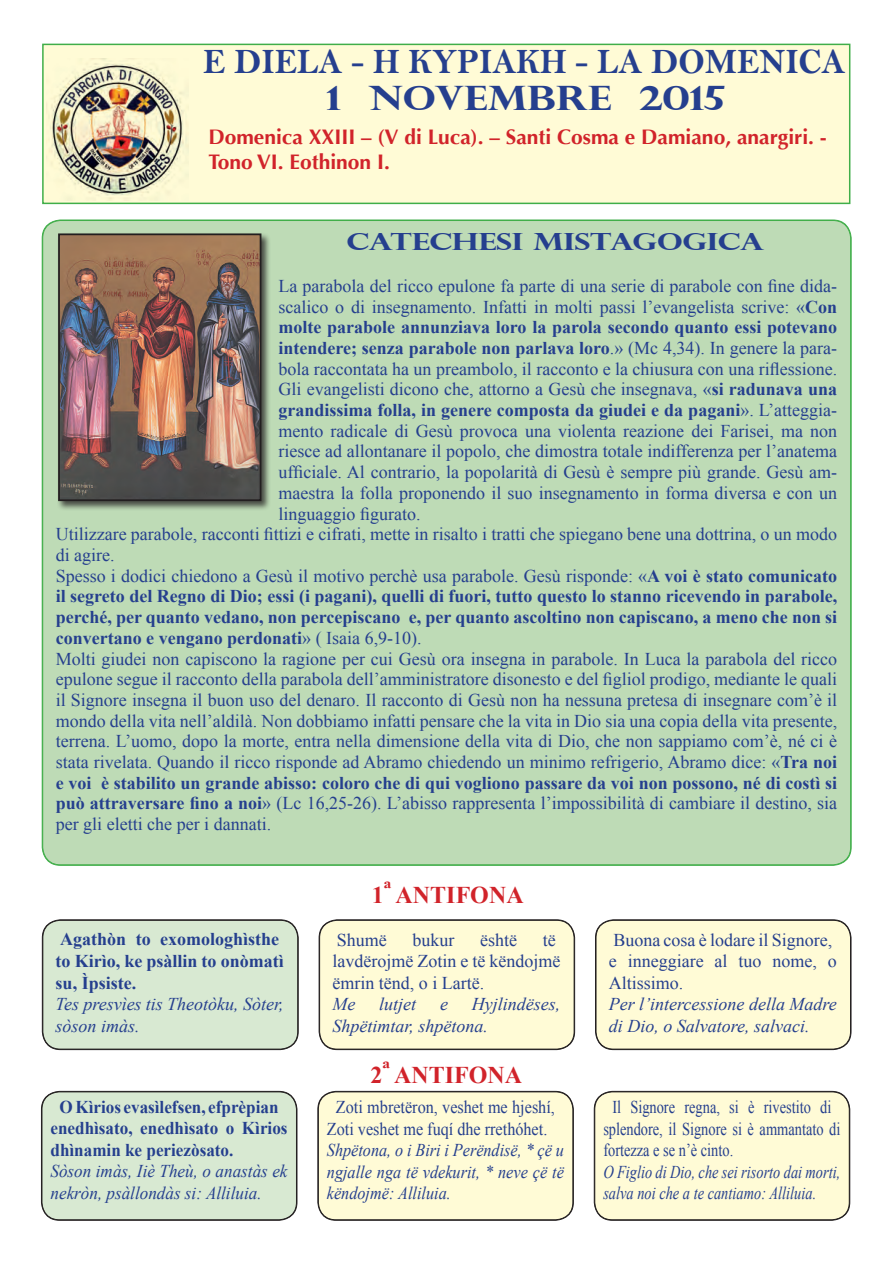
<style>
.page{position:relative;width:893px;height:1263px;background:#fff}
.page>*{position:absolute;margin:0;border:0;box-sizing:border-box;transform-origin:0 0}
.t1{font:36px "Bell MT Bold";color:#253f8e;scale:.95 1}
.Body_Text_Indent{font:700 33.6px "Perpetua Titling";color:#253f8e;scale:1.2 1}
.Normale{font:700 24px "Times New Roman";color:#d1232a}
.No_Spacing{font:700 23.7px "Perpetua Titling";letter-spacing:-.01em;color:#253f8e;scale:1.32 1}
.t2{font:700 21px/25.2px "Optima";color:#d1232a}
.t3{font:18px/20.7px "Times New Roman";color:#253f8e}
.t4{font:700 18px/20.7px "Times New Roman";color:#253f8e;text-align:justify}
.t5{font:italic 18px/21.6px "Times New Roman";color:#253f8e}
.t6{font:18px/21.6px "Times New Roman";color:#253f8e;scale:.8 1}
.t7{font:700 18px/21.6px "Times New Roman";color:#253f8e;scale:.95 1}
.t8{font:italic 18px/21.6px "Times New Roman";color:#253f8e;text-align:justify;scale:.9 1}
.t9{font:italic 18px/21.6px "Times New Roman";color:#253f8e;scale:.8 1}
.t10{font:18px/21.6px "Times New Roman";color:#253f8e;text-align:center;scale:.9 1}
.t11{font:italic 18px/21.6px "Times New Roman";color:#253f8e;scale:.95 1}
.s1{font-weight:700}
.s2{font-weight:400}
</style>
<div class="page">
<div style="left:43px;top:220px;width:808px;height:645px;background:#bedbb6;border-radius:18px"></div>
<div style="left:42px;top:44px;width:808px;height:160px;background:#fffbd6;border:2px solid #40ae49"></div>
<img style="left:49px;top:58px;width:139px;height:142px">
<div style="left:43px;top:920px;width:255px;height:129px;background:#d8e9d2;border-radius:18px"></div>
<div style="left:43px;top:920px;width:255px;height:129px;border:1px solid #231f20;border-radius:18px"></div>
<div style="left:319px;top:920px;width:255px;height:129px;background:#fffbd6;border-radius:18px"></div>
<div style="left:320px;top:920px;width:254px;height:129px;border:1px solid #231f20;border-radius:18px"></div>
<div style="left:596px;top:920px;width:255px;height:129px;background:#fffbd6;border-radius:18px"></div>
<div style="left:596px;top:920px;width:255px;height:129px;border:1px solid #231f20;border-radius:18px"></div>
<div style="left:42px;top:1091px;width:255px;height:129px;background:#d8e9d2;border-radius:18px"></div>
<div style="left:42px;top:1092px;width:255px;height:128px;border:1px solid #231f20;border-radius:18px"></div>
<div style="left:318px;top:1091px;width:255px;height:129px;background:#fffbd6;border-radius:18px"></div>
<div style="left:318px;top:1092px;width:255px;height:128px;border:1px solid #231f20;border-radius:18px"></div>
<div style="left:594px;top:1091px;width:256px;height:129px;background:#fffbd6;border-radius:18px"></div>
<div style="left:595px;top:1092px;width:254px;height:128px;border:1px solid #231f20;border-radius:18px"></div>
<div style="left:57px;top:232px;width:215px;height:279px;background:#231f20;opacity:.75"></div>
<img style="left:61px;top:236px;width:197px;height:262px">
<div style="left:58px;top:233px;width:203px;height:268px;border:2px solid #231f20"></div>
<p class="t1" style="left:203px;top:40px;width:677px">E DIELA - H KYPIAKH - LA DOMENICA</p>
<p class="Body_Text_Indent" style="left:326px;top:77px;width:334px">1 NOVEMBRE 2015</p>
<p class="t2" style="left:208px;top:124px;width:620px">Domenica XXIII – (V di Luca). – Santi Cosma e Damiano, anargiri. -<br>Tono VI. Eothinon I.</p>
<p class="No_Spacing" style="left:346px;top:227px;width:318px">CATECHESI MISTAGOGICA</p>
<p class="t3" style="left:278px;top:275px;width:560px;text-align:justify">La parabola del ricco epulone fa parte di una serie di parabole con fine dida&shy;scalico o di insegnamento. Infatti in molti passi l’evangelista scrive: «<span class="s1">Con molte parabole annunziava loro la parola secondo quanto essi potevano intendere; senza parabole non parlava loro</span>.» (Mc 4,34). In genere la para&shy;bola raccontata ha un preambolo, il racconto e la chiusura con una riflessione.<br>Gli evangelisti dicono che, attorno a Gesù che insegnava, «<span class="s1">si radunava una grandissima folla, in genere composta da giudei e da pagani</span>». L’atteggia&shy;mento radicale di Gesù provoca una violenta reazione dei Farisei, ma non riesce ad allontanare il popolo, che dimostra totale indifferenza per l’anatema ufficiale. Al contrario, la popolarità di Gesù è sempre più grande. Gesù am&shy;maestra la folla proponendo il suo insegnamento in forma diversa e con un linguaggio figurato.</p>
<p class="t3" style="left:56px;top:524px;width:783px">Utilizzare parabole, racconti fittizi e cifrati, mette in risalto i tratti che spiegano bene una dottrina, o un modo di agire.</p>
<p class="t4" style="left:56px;top:565px;width:783px"><span class="s2">Spesso i dodici chiedono a Gesù il motivo perchè usa parabole. Gesù risponde: «</span>A voi è stato comunicato il segreto del Regno di Dio; essi (i pagani), quelli di fuori, tutto questo lo stanno ricevendo in parabole, perché, per quanto vedano, non percepiscano e, per quanto ascoltino non capiscano, a meno che non si convertano e vengano perdonati<span class="s2">» ( Isaia 6,9-10).</span></p>
<p class="t3" style="left:56px;top:648px;width:783px;text-align:justify">Molti giudei non capiscono la ragione per cui Gesù ora insegna in parabole. In Luca la parabola del ricco epulone segue il racconto della parabola dell’amministratore disonesto e del figliol prodigo, mediante le quali il Signore insegna il buon uso del denaro. Il racconto di Gesù non ha nessuna pretesa di insegnare com’è il mondo della vita nell’aldilà. Non dobbiamo infatti pensare che la vita in Dio sia una copia della vita presente, terrena. L’uomo, dopo la morte, entra nella dimensione della vita di Dio, che non sappiamo com’è, né ci è stata rivelata. Quando il ricco risponde ad Abramo chiedendo un minimo refrigerio, Abramo dice: «<span class="s1">Tra noi e voi è stabilito un grande abisso: coloro che di qui vogliono passare da voi non possono, né di costì si può attraversare fino a noi</span>» (Lc 16,25-26). L’abisso rappresenta l’impossibilità di cambiare il destino, sia per gli eletti che per i dannati.</p>
<p class="t4" style="left:56px;top:928px;width:230px;line-height:21.6px;text-align:left">Agathòn to exomologhìsthe to Kirìo, ke psàllin to onòmatì su, Ìpsiste.</p>
<p class="t5" style="left:56px;top:993px;width:229px">Tes presvìes tis Theotòku, Sòter, sòson imàs.</p>
<p class="t7" style="left:51px;top:1095px;width:251px;text-indent:9px">O Kìrios evasìlefsen, efprèpian enedhìsato, enedhìsato o Kìrios dhìnamin ke periezòsato.</p>
<p class="t11" style="left:51px;top:1160px;width:251px">Sòson imàs, Iiè Theù, o anastàs ek nekròn, psàllondàs si: Alliluia.</p>
<p class="Normale" style="left:372px;top:878px;width:153px">1ª ANTIFONA</p>
<p class="t3" style="left:337px;top:929px;width:52px">Shumë</p>
<p class="t3" style="left:413px;top:929px;width:43px">bukur</p>
<p class="t3" style="left:480px;top:929px;width:38px">është</p>
<p class="t3" style="left:332px;top:928px;width:230px;line-height:21.6px;text-indent:210px">të lavdërojmë Zotin e të këndojmë ëmrin tënd, o i Lartë.</p>
<p class="t5" style="left:332px;top:993px;width:24px">Me</p>
<p class="t5" style="left:379px;top:993px;width:39px">lutjet</p>
<p class="t5" style="left:440px;top:993px;width:9px">e</p>
<p class="t5" style="left:332px;top:993px;width:230px;text-indent:140px">Hyjlindëses,<br>Shpëtimtar, shpëtona.</p>
<p class="Normale" style="left:370px;top:1058px;width:153px">2ª ANTIFONA</p>
<p class="t10" style="left:327px;top:1096px;width:255px">Zoti mbretëron, veshet me hjeshí,<br>Zoti veshet me fuqí dhe rrethóhet.</p>
<p class="t8" style="left:327px;top:1139px;width:265px">Shpëtona, o i Biri i Perëndisë, * çë u ngjalle nga të vdekurit, * neve çë të këndojmë: Alliluia.</p>
<p class="t3" style="left:609px;top:928px;width:229px;line-height:21.6px">Buona cosa è lodare il Signore, e inneggiare al tuo nome, o<br>Altissimo.</p>
<p class="t5" style="left:609px;top:993px;width:230px">Per l’intercessione della Madre di Dio, o Salvatore, salvaci.</p>
<p class="t6" style="left:603px;top:1096px;width:298px;text-indent:9px">Il Signore regna, si è rivestito di splendore, il Signore si è ammantato di fortezza e se n’è cinto.</p>
<p class="t9" style="left:603px;top:1160px;width:298px">O Figlio di Dio, che sei risorto dai morti, salva noi che a te cantiamo: Alliluia.</p>
</div>
